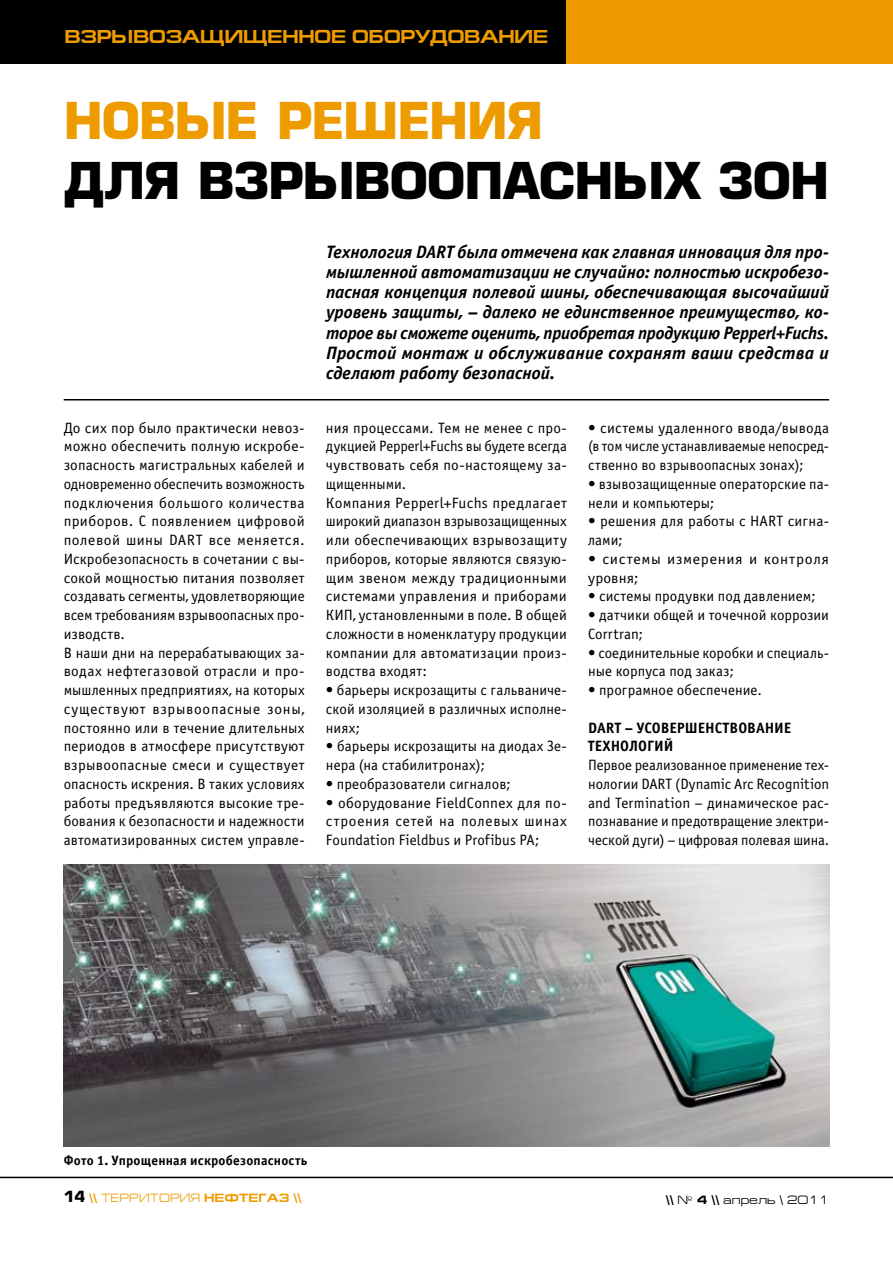
<style>
.page{position:relative;width:893px;height:1263px;background:#fff}
.page>*{position:absolute;margin:0;border:0;box-sizing:border-box;transform-origin:0 0}
.t1{font:700 49.5px "Europe";letter-spacing:-.01em;color:#000}
.t2{font:700 49.5px "Europe";letter-spacing:-.02em;color:#ee9b00}
.t3{font:700 18.75px "Europe Ext";letter-spacing:-.025em;color:#ee9b00}
.t4{font:italic 700 18px/20.2px "Officina Sans C";color:#000;text-align:justify}
.t5{font:15px/18.8px "Officina Sans C";letter-spacing:.01em;color:#000}
.t6{font:15px/18.8px "Officina Sans C";letter-spacing:.035em;color:#000;scale:1.06 1}
.t7{font:700 15px/18.8px "Officina Sans C";color:#000}
.t8{font:700 13.5px "Officina Sans C";letter-spacing:.015em;color:#000}
.t9{font:700 12px "Europe Ext";color:#ee9b00}
.t10{font:12px "Europe Ext";color:#000}
.s1{font-family:"Europe";font-size:15px;color:#000}
.s2{font-weight:400}
.s3{font-weight:700}
</style>
<div class="page">
<div style="left:0;top:0;width:893px;height:64px;background:#ee9b00"></div>
<div style="left:0;top:0;width:566px;height:64px;background:#000"></div>
<hr style="left:0;top:1177px;width:893px;height:1px;background:#000">
<hr style="left:64px;top:399px;width:765px;height:1px;background:#000">
<img style="left:64px;top:865px;width:765px;height:281px">
<p class="t3" style="left:64px;top:27px;width:219px">Взрывозащищенн</p>
<p class="t3" style="left:314px;top:27px;width:168px">ое оборудован</p>
<p class="t3" style="left:514px;top:27px;width:33px">ие</p>
<h1 class="t2" style="left:64px;top:92px;width:481px">новые решения</h1>
<h1 class="t1" style="left:64px;top:151px;width:767px">для взрывоопасных зон</h1>
<p class="t4" style="left:326px;top:242px;width:505px">Технология DART была отмечена как главная инновация для про&shy;мышленной автоматизации не случайно: полностью искробезо&shy;пасная концепция полевой шины, обеспечивающая высочайший уровень защиты, – далеко не единственное преимущество, ко&shy;торое вы сможете оценить, приобретая продукцию Pepperl+Fuchs.<br>Простой монтаж и обслуживание сохранят ваши средства и сделают работу безопасной.</p>
<p class="t5" style="left:64px;top:418px;width:242px">До сих пор было практически невоз&shy;можно обеспечить полную искробе&shy;зопасность магистральных кабелей и одновременно обеспечить возможность подключения большого количества приборов. С появлением цифровой полевой шины DART все меняется.<br>Искробезопасность в сочетании с вы&shy;сокой мощностью питания позволяет создавать сегменты, удовлетворяющие всем требованиям взрывоопасных про&shy;изводств.<br>В наши дни на перерабатывающих за&shy;водах нефтегазовой отрасли и про&shy;мышленных предприятиях, на которых существуют взрывоопасные зоны, постоянно или в течение длительных периодов в атмосфере присутствуют взрывоопасные смеси и существует опасность искрения. В таких условиях работы предъявляются высокие тре&shy;бования к безопасности и надежности автоматизированных систем управле-</p>
<p class="t5" style="left:326px;top:418px;width:243px">ния процессами. Тем не менее с про&shy;дукцией Pepperl+Fuchs вы будете всегда чувствовать себя по-настоящему за&shy;щищенными.<br>Компания Pepperl+Fuchs предлагает широкий диапазон взрывозащищенных или обеспечивающих взрывозащиту приборов, которые являются связую&shy;щим звеном между традиционными системами управления и приборами<br>КИП, установленными в поле. В общей сложности в номенклатуру продукции компании для автоматизации произ&shy;водства входят:</p>
<p class="t5" style="left:326px;top:681px;width:242px;text-align:justify">• барьеры искрозащиты с гальваниче&shy;ской изоляцией в различных исполне&shy;ниях;</p>
<p class="t5" style="left:326px;top:737px;width:242px">• барьеры искрозащиты на диодах Зе&shy;нера (на стабилитронах);</p>
<p class="t5" style="left:326px;top:775px;width:186px">• преобразователи сигналов;</p>
<p class="t5" style="left:326px;top:793px;width:242px;text-align:justify">• оборудование FieldConnex для по&shy;строения сетей на полевых шинах Foundation Fieldbus и Profibus PA;</p>
<p class="t5" style="left:588px;top:418px;width:242px;text-align:justify">• системы удаленного ввода/вывода (в том числе устанавливаемые непосред&shy;ственно во взрывоопасных зонах);</p>
<p class="t5" style="left:588px;top:475px;width:242px">• взывозащищенные операторские па&shy;нели и компьютеры;</p>
<p class="t5" style="left:588px;top:512px;width:242px">• решения для работы с HART сигна&shy;лами;</p>
<p class="t6" style="left:588px;top:550px;width:229px">• системы измерения и контроля уровня;</p>
<p class="t5" style="left:588px;top:587px;width:229px">• системы продувки под давлением;</p>
<p class="t5" style="left:588px;top:606px;width:242px">• датчики общей и точечной коррозии<br>Corrtran;</p>
<p class="t5" style="left:588px;top:643px;width:242px">• соединительные коробки и специаль&shy;ные корпуса под заказ;</p>
<p class="t5" style="left:588px;top:681px;width:175px">• програмное обеспечение.</p>
<p class="t7" style="left:588px;top:718px;width:205px">DART – усовершенствование технологий</p>
<p class="t5" style="left:588px;top:756px;width:242px;text-align:justify">Первое реализованное применение тех&shy;нологии DART (Dynamic Arc Recognition and Termination – динамическое рас&shy;познавание и предотвращение электри&shy;ческой дуги) – цифровая полевая шина.</p>
<p class="t8" style="left:64px;top:1153px;width:245px">Фото 1. Упрощенная искробезопасность</p>
<p class="t9" style="left:64px;top:1191px;width:239px"><span class="s1">14</span> \\ <span class="s2">ТЕРРИТОРИЯ</span> НЕФТЕГАЗ \\</p>
<p class="t10" style="left:666px;top:1193px;width:165px"><span class="s3">\\</span> № <span class="s3">4 \\</span> апрель \ 2011</p>
</div>
